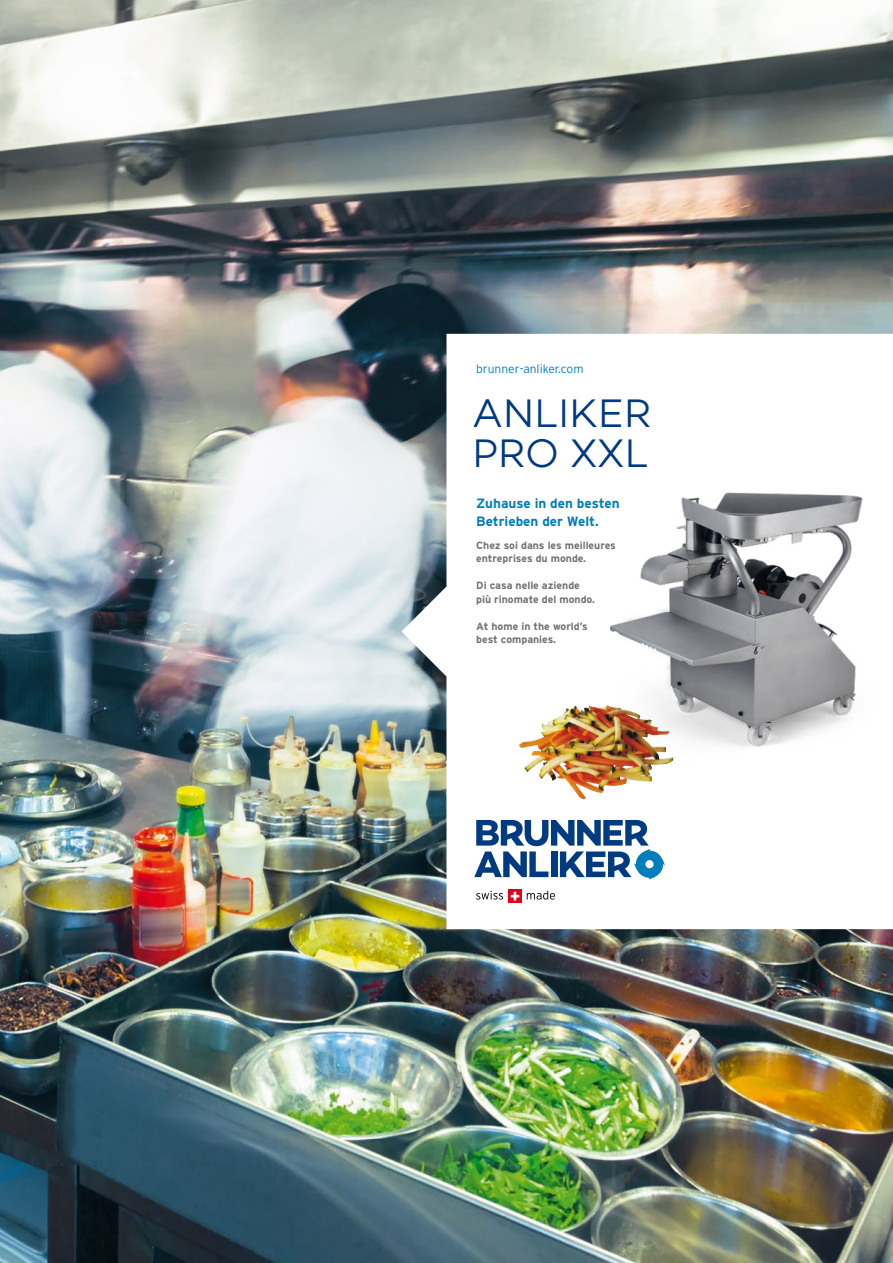
<style>
.page{position:relative;width:893px;height:1263px;background:#fff}
.page>*{position:absolute;margin:0;border:0;box-sizing:border-box;transform-origin:0 0}
.t1{font:300 40.5px/40.5px "Campton";letter-spacing:.01em;color:#003a80}
.t2{font:700 13.5px/18px "Interstate";color:#007ebb}
.t3{font:300 12px "Interstate";color:#007ebb}
.t4{font:700 10.5px/13.5px "Interstate";color:#707172}
</style>
<div class="page">
<img style="left:0;top:0;width:893px;height:1263px">
<svg style="left:401px;top:334px;width:491px;height:595px"></svg>
<img style="left:592px;top:394px;width:288px;height:414px">
<svg style="left:474px;top:820px;width:191px;height:59px"></svg>
<svg style="left:476px;top:891px;width:27px;height:8px"></svg>
<svg style="left:527px;top:891px;width:28px;height:8px"></svg>
<svg style="left:508px;top:890px;width:13px;height:13px"></svg>
<svg style="left:511px;top:892px;width:8px;height:8px"></svg>
<svg style="left:892px;top:111px;width:1px;height:1041px"></svg>
<img style="left:541px;top:705px;width:65px;height:21px">
<p class="t3" style="left:476px;top:362px;width:109px">brunner-anliker.com</p>
<h1 class="t1" style="left:472px;top:392px;width:181px">ANLIKER<br>PRO XXL</h1>
<p class="t2" style="left:476px;top:494px;width:145px">Zuhause in den besten<br>Betrieben der Welt.</p>
<p class="t4" style="left:476px;top:538px;width:141px">Chez soi dans les meilleures entreprises du monde.</p>
<p class="t4" style="left:476px;top:579px;width:120px">Di casa nelle aziende più rinomate del mondo.</p>
<p class="t4" style="left:476px;top:619px;width:113px">At home in the world’s best companies.</p>
</div>
